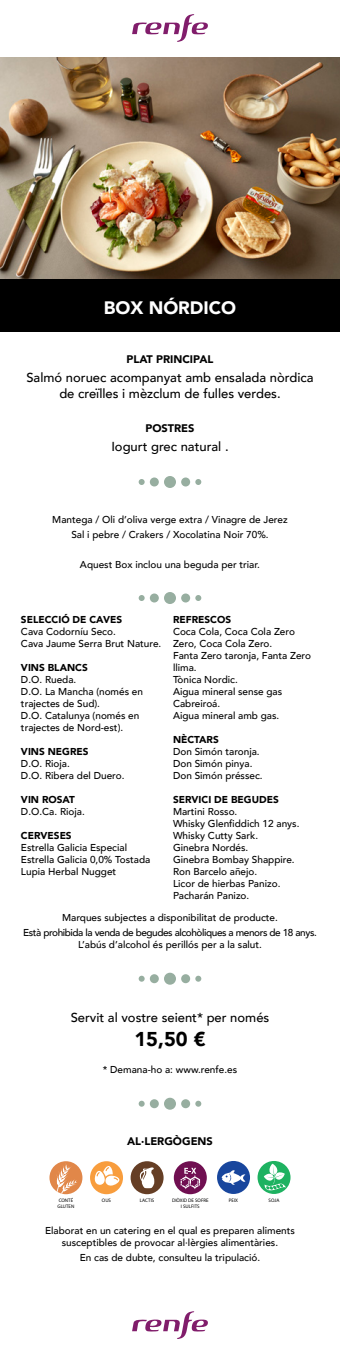
<style>
.page{position:relative;width:340px;height:1372px;background:#fff}
.page>*{position:absolute;margin:0;border:0;box-sizing:border-box;transform-origin:0 0}
.Comida{font:900 20px "Avenir";color:#000}
.t1{font:900 18px "Avenir";color:#fff}
.Comida-2{font:500 13px/16px "Avenir";color:#000;text-align:center}
.Plato{font:900 11px "Avenir";color:#000}
.Extras{font:500 10px/12px "Avenir";color:#000}
.Extras-2{font:500 10px/12px "Avenir";letter-spacing:-.04em;color:#000;text-align:center}
.t2{font:900 10px "Avenir";color:#000}
.t3{font:5px "Myriad Pro";color:#000}
</style>
<div class="page">
<div style="left:164px;top:476px;width:12px;height:12px;background:#97aea0;border-radius:50%"></div>
<div style="left:150px;top:477px;width:9px;height:9px;background:#97aea0;border-radius:50%"></div>
<div style="left:181px;top:477px;width:9px;height:9px;background:#97aea0;border-radius:50%"></div>
<svg style="left:139px;top:479px;width:6px;height:6px"></svg>
<svg style="left:195px;top:479px;width:6px;height:6px"></svg>
<div style="left:164px;top:592px;width:12px;height:12px;background:#97aea0;border-radius:50%"></div>
<div style="left:150px;top:593px;width:9px;height:9px;background:#97aea0;border-radius:50%"></div>
<div style="left:181px;top:593px;width:9px;height:9px;background:#97aea0;border-radius:50%"></div>
<svg style="left:139px;top:595px;width:6px;height:6px"></svg>
<svg style="left:195px;top:595px;width:6px;height:6px"></svg>
<div style="left:164px;top:1098px;width:12px;height:12px;background:#97aea0;border-radius:50%"></div>
<div style="left:150px;top:1099px;width:9px;height:9px;background:#97aea0;border-radius:50%"></div>
<div style="left:181px;top:1099px;width:9px;height:9px;background:#97aea0;border-radius:50%"></div>
<svg style="left:139px;top:1101px;width:6px;height:6px"></svg>
<svg style="left:195px;top:1101px;width:6px;height:6px"></svg>
<div style="left:164px;top:973px;width:12px;height:12px;background:#97aea0;border-radius:50%"></div>
<div style="left:150px;top:974px;width:9px;height:9px;background:#97aea0;border-radius:50%"></div>
<div style="left:181px;top:974px;width:9px;height:9px;background:#97aea0;border-radius:50%"></div>
<svg style="left:139px;top:976px;width:6px;height:6px"></svg>
<svg style="left:195px;top:976px;width:6px;height:6px"></svg>
<svg style="left:132px;top:14px;width:76px;height:28px"></svg>
<div style="left:0;top:278px;width:340px;height:53px;background:#000"></div>
<img style="left:0;top:57px;width:340px;height:221px">
<div style="left:49px;top:1161px;width:33px;height:33px;background:#e18749;border-radius:50%"></div>
<svg style="left:55px;top:1162px;width:23px;height:32px"></svg>
<div style="left:90px;top:1161px;width:33px;height:33px;background:#f89d3d;border-radius:50%"></div>
<svg style="left:95px;top:1166px;width:25px;height:20px"></svg>
<div style="left:131px;top:1161px;width:33px;height:33px;background:#653e25;border-radius:50%"></div>
<svg style="left:140px;top:1167px;width:14px;height:21px"></svg>
<div style="left:174px;top:1161px;width:33px;height:33px;background:#700f51;border-radius:50%"></div>
<svg style="left:181px;top:1168px;width:19px;height:21px"></svg>
<div style="left:217px;top:1161px;width:33px;height:33px;background:#18469d;border-radius:50%"></div>
<svg style="left:222px;top:1170px;width:23px;height:15px"></svg>
<svg style="left:258px;top:1161px;width:33px;height:33px"></svg>
<svg style="left:259px;top:1161px;width:27px;height:29px"></svg>
<svg style="left:132px;top:1311px;width:76px;height:28px"></svg>
<p class="t1" style="left:104px;top:292px;width:134px">BOX NÓRDICO</p>
<p class="Plato" style="left:127px;top:350px;width:88px">PLAT PRINCIPAL</p>
<p class="Comida-2" style="left:26px;top:369px;width:289px">Salmó noruec acompanyat amb ensalada nòrdica de creïlles i mèzclum de fulles verdes.</p>
<p class="Plato" style="left:145px;top:419px;width:51px">POSTRES</p>
<p class="Comida-2" style="left:111px;top:438px;width:119px">Iogurt grec natural .</p>
<p class="Extras" style="left:52px;top:512px;width:237px">Mantega / Oli d’oliva verge extra / Vinagre de Jerez</p>
<p class="Extras" style="left:71px;top:527px;width:199px">Sal i pebre / Crakers / Xocolatina Noir 70%.</p>
<p class="Extras" style="left:80px;top:557px;width:182px">Aquest Box inclou una beguda per triar.</p>
<p class="t2" style="left:21px;top:611px;width:103px">SELECCIÓ DE CAVES</p>
<p class="Extras" style="left:21px;top:625px;width:96px">Cava Codorníu Seco.</p>
<p class="Extras" style="left:21px;top:637px;width:142px">Cava Jaume Serra Brut Nature.</p>
<p class="t2" style="left:21px;top:659px;width:68px">VINS BLANCS</p>
<p class="Extras" style="left:21px;top:673px;width:57px">D.O. Rueda.</p>
<p class="Extras" style="left:21px;top:685px;width:124px">D.O. La Mancha (només en trajectes de Sud).</p>
<p class="Extras" style="left:21px;top:709px;width:120px">D.O. Catalunya (només en trajectes de Nord-est).</p>
<p class="t2" style="left:21px;top:743px;width:69px">VINS NEGRES</p>
<p class="Extras" style="left:21px;top:757px;width:50px">D.O. Rioja.</p>
<p class="Extras" style="left:21px;top:769px;width:105px">D.O. Ribera del Duero.</p>
<p class="t2" style="left:21px;top:791px;width:55px">VIN ROSAT</p>
<p class="Extras" style="left:21px;top:805px;width:65px">D.O.Ca. Rioja.</p>
<p class="t2" style="left:21px;top:827px;width:52px">CERVESES</p>
<p class="Extras" style="left:21px;top:841px;width:108px">Estrella Galicia Especial</p>
<p class="Extras" style="left:21px;top:853px;width:131px">Estrella Galicia 0,0% Tostada</p>
<p class="Extras" style="left:21px;top:865px;width:97px">Lupia Herbal Nugget</p>
<p class="t2" style="left:173px;top:611px;width:60px">REFRESCOS</p>
<p class="Extras" style="left:173px;top:625px;width:140px">Coca Cola, Coca Cola Zero<br>Zero, Coca Cola Zero.<br>Fanta Zero taronja, Fanta Zero llima.<br>Tònica Nordic.<br>Aigua mineral sense gas<br>Cabreiroá.<br>Aigua mineral amb gas.</p>
<p class="t2" style="left:173px;top:731px;width:47px">NÈCTARS</p>
<p class="Extras" style="left:173px;top:745px;width:91px">Don Simón taronja.<br>Don Simón pinya.<br>Don Simón préssec.</p>
<p class="t2" style="left:173px;top:791px;width:107px">SERVICI DE BEGUDES</p>
<p class="Extras" style="left:173px;top:805px;width:128px">Martini Rosso.<br>Whisky Glenfiddich 12 anys.<br>Whisky Cutty Sark.<br>Ginebra Nordés.<br>Ginebra Bombay Shappire.<br>Ron Barcelo añejo.<br>Licor de hierbas Panizo.<br>Pacharán Panizo.</p>
<p class="Extras" style="left:62px;top:911px;width:217px">Marques subjectes a disponibilitat de producte.</p>
<p class="Extras-2" style="left:23px;top:926px;width:295px">Està prohibida la venda de begudes alcohòliques a menors de 18 anys.<br>L’abús d’alcohol és perillós per a la salut.</p>
<p class="Comida-2" style="left:71px;top:1009px;width:200px">Servit al vostre seient* per només</p>
<p class="Comida" style="left:134px;top:1022px;width:73px">15,50 €</p>
<p class="Extras" style="left:103px;top:1063px;width:136px">* Demana-ho a: www.renfe.es</p>
<p class="Plato" style="left:127px;top:1132px;width:87px">AL·LERGÒGENS</p>
<p class="t3" style="left:102px;top:1197px;width:11px">OUS</p>
<p class="t3" style="left:140px;top:1197px;width:16px">LACTIS</p>
<p class="t3" style="left:172px;top:1197px;width:38px">DIÒXID DE SOFRE</p>
<p class="t3" style="left:181px;top:1203px;width:20px">I SULFITS</p>
<p class="t3" style="left:59px;top:1197px;width:16px">CONTÉ</p>
<p class="t3" style="left:58px;top:1203px;width:18px">GLUTEN</p>
<p class="t3" style="left:229px;top:1197px;width:11px">PEIX</p>
<p class="t3" style="left:269px;top:1197px;width:12px">SOJA</p>
<p class="Extras" style="left:45px;top:1224px;width:251px">Elaborat en un catering en el qual es preparen aliments</p>
<p class="Extras" style="left:62px;top:1236px;width:218px">susceptibles de provocar al·lèrgies alimentàries.</p>
<p class="Extras" style="left:80px;top:1251px;width:182px">En cas de dubte, consulteu la tripulació.</p>
</div>
